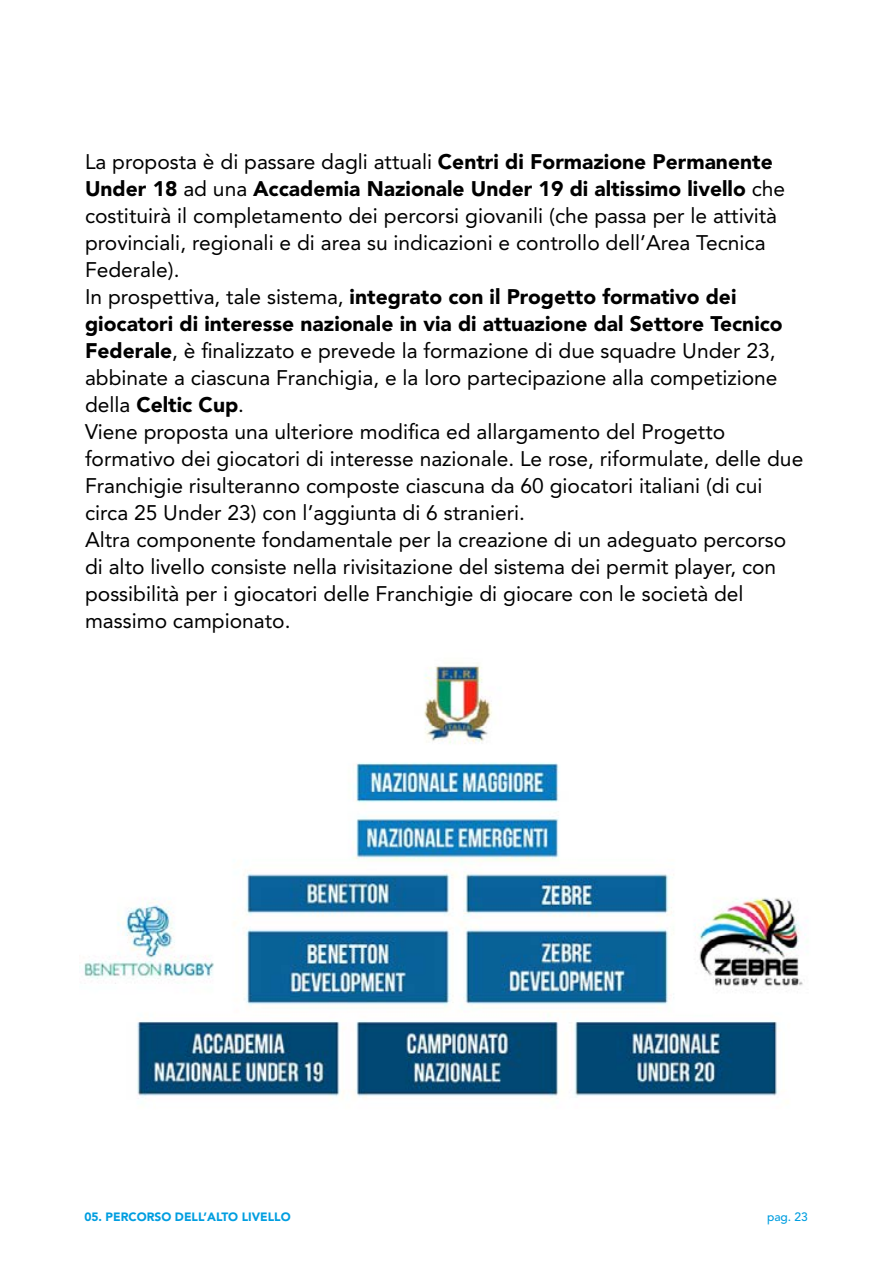
<style>
.page{position:relative;width:893px;height:1263px;background:#fff}
.page>*{position:absolute;margin:0;border:0;box-sizing:border-box;transform-origin:0 0}
.t1{font:21px/27px "Avenir LT Std";color:#000}
.t2{font:900 12px "Avenir LT Std";color:#009ee0}
.t3{font:500 12px "Avenir LT Std";color:#009ee0}
.s1{font-weight:900}
</style>
<div class="page">
<img style="left:79px;top:665px;width:724px;height:434px">
<p class="t1" style="left:85px;top:148px;width:720px">La proposta è di passare dagli attuali <span class="s1">Centri di Formazione Permanente Under 18</span> ad una <span class="s1">Accademia Nazionale Under 19 di altissimo livello</span> che costituirà il completamento dei percorsi giovanili (che passa per le attività provinciali, regionali e di area su indicazioni e controllo dell’Area Tecnica Federale).<br>In prospettiva, tale sistema, <span class="s1">integrato con il Progetto formativo dei giocatori di interesse nazionale in via di attuazione dal Settore Tecnico Federale</span>, è finalizzato e prevede la formazione di due squadre Under 23, abbinate a ciascuna Franchigia, e la loro partecipazione alla competizione della <span class="s1">Celtic Cup</span>.<br>Viene proposta una ulteriore modifica ed allargamento del Progetto formativo dei giocatori di interesse nazionale. Le rose, riformulate, delle due Franchigie risulteranno composte ciascuna da 60 giocatori italiani (di cui circa 25 Under 23) con l’aggiunta di 6 stranieri.<br>Altra componente fondamentale per la creazione di un adeguato percorso di alto livello consiste nella rivisitazione del sistema dei permit player, con possibilità per i giocatori delle Franchigie di giocare con le società del massimo campionato.</p>
<p class="t2" style="left:84px;top:1210px;width:208px">05. PERCORSO DELL’ALTO LIVELLO</p>
<p class="t3" style="left:767px;top:1210px;width:42px">pag. 23</p>
</div>
